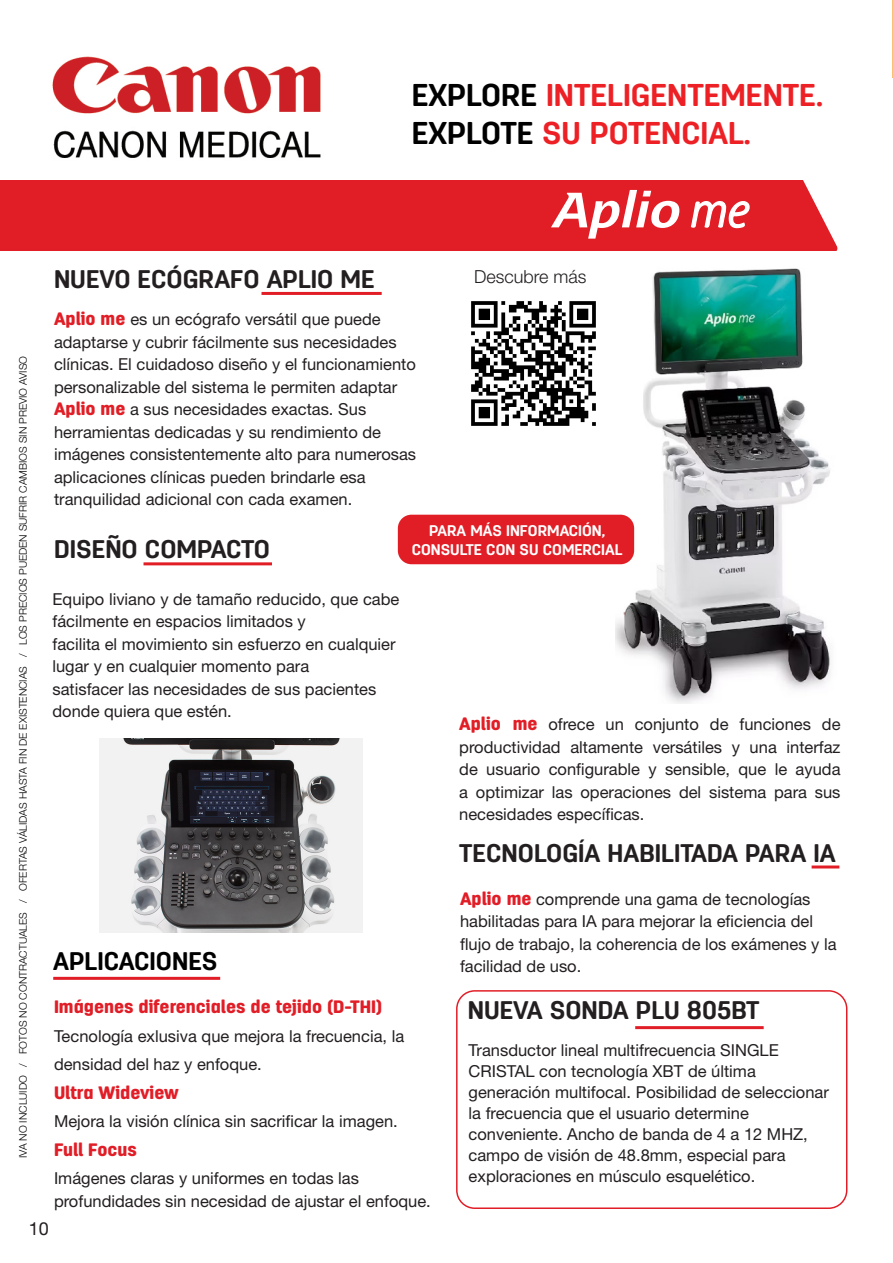
<style>
.page{position:relative;width:893px;height:1263px;background:#fff}
.page>*{position:absolute;margin:0;border:0;box-sizing:border-box;transform-origin:0 0}
.t1{font:700 31.5px/37.8px "Antartida Rounded";color:#ed2125}
.t2{font:700 25.5px "Antartida Rounded";color:#231f20}
.t3{font:700 25.5px "Antartida Rounded";color:#000001}
.t4{font:900 18px "Antartida Rounded";color:#e11e27}
.t5{font:300 18px "Helvetica Neue LT Std";color:#231f20}
.t6{font:18px "Helvetica Neue LT Std";color:#231f20}
.t7{font:16.5px/22.5px "Helvetica Neue LT Std";color:#231f20}
.t8{font:16.5px/22.5px "Helvetica Neue LT Pro";color:#231f20;text-align:justify}
.t9{font:700 15.45px/18.5px "Antartida Rounded";color:#fff;text-align:center}
.t10{font:300 10.5px "Helvetica Neue LT Std";color:#000001}
.s1{color:#000001}
.s2{font-family:"Antartida Rounded";font-weight:900;font-size:18px;color:#e11e26}
.s3{font-family:"Antartida Rounded";font-weight:900;font-size:18px;color:#e11e27}
</style>
<div class="page">
<hr style="left:892px;top:0;width:1px;height:78px;background:#fcbf76">
<img style="left:52px;top:56px;width:269px;height:102px">
<img style="left:615px;top:268px;width:216px;height:436px">
<div style="left:0;top:180px;width:838px;height:71px;background:#e11e25"></div>
<svg style="left:551px;top:190px;width:128px;height:49px"></svg>
<hr style="left:261px;top:292px;width:121px;height:3px;background:#e11e26">
<hr style="left:144px;top:562px;width:128px;height:3px;background:#e11e26">
<hr style="left:812px;top:865px;width:27px;height:3px;background:#e11e27">
<hr style="left:635px;top:1026px;width:129px;height:3px;background:#e11e27">
<hr style="left:53px;top:977px;width:167px;height:3px;background:#e11e27">
<div style="left:456px;top:990px;width:391px;height:219px;border:2px solid #e11e27;border-radius:18px"></div>
<img style="left:99px;top:738px;width:264px;height:195px">
<img style="left:471px;top:301px;width:125px;height:125px">
<svg style="left:689px;top:199px;width:62px;height:31px"></svg>
<div style="left:398px;top:515px;width:236px;height:49px;background:#e11e26;border-radius:14px"></div>
<h1 class="t1" style="left:412px;top:76px;width:413px"><span class="s1">EXPLORE</span> INTELIGENTEMENTE.<br><span class="s1">EXPLOTE</span> SU POTENCIAL.</h1>
<p class="t10" style="left:17px;top:1158px;width:804px;rotate:-90deg">IVA NO INCLUIDO / FOTOS NO CONTRACTUALES / OFERTAS VÁLIDAS HASTA FIN DE EXISTENCIAS / LOS PRECIOS PUEDEN SUFRIR CAMBIOS SIN PREVIO AVISO</p>
<h2 class="t2" style="left:54px;top:264px;width:322px">NUEVO ECÓGRAFO APLIO ME</h2>
<p class="t7" style="left:54px;top:308px;width:364px"><span class="s2">Aplio me</span> es un ecógrafo versátil que puede adaptarse y cubrir fácilmente sus necesidades clínicas. El cuidadoso diseño y el funcionamiento personalizable del sistema le permiten adaptar <span class="s2">Aplio me</span> a sus necesidades exactas. Sus herramientas dedicadas y su rendimiento de imágenes consistentemente alto para numerosas aplicaciones clínicas pueden brindarle esa tranquilidad adicional con cada examen.</p>
<p class="t5" style="left:474px;top:265px;width:114px">Descubre más</p>
<h2 class="t2" style="left:54px;top:534px;width:217px">DISEÑO COMPACTO</h2>
<p class="t9" style="left:412px;top:522px;width:212px">PARA MÁS INFORMACIÓN,<br>CONSULTE CON SU COMERCIAL</p>
<p class="t7" style="left:52px;top:587px;width:348px">Equipo liviano y de tamaño reducido, que cabe fácilmente en espacios limitados y<br>facilita el movimiento sin esfuerzo en cualquier lugar y en cualquier momento para<br>satisfacer las necesidades de sus pacientes donde quiera que estén.</p>
<h2 class="t3" style="left:53px;top:947px;width:166px">APLICACIONES</h2>
<p class="t8" style="left:459px;top:713px;width:383px"><span class="s2">Aplio me</span> ofrece un conjunto de funciones de productividad altamente versátiles y una interfaz de usuario configurable y sensible, que le ayuda a optimizar las operaciones del sistema para sus necesidades específicas.</p>
<h2 class="t2" style="left:459px;top:839px;width:378px">TECNOLOGÍA HABILITADA PARA IA</h2>
<p class="t7" style="left:460px;top:887px;width:378px"><span class="s3">Aplio me</span> comprende una gama de tecnologías habilitadas para IA para mejorar la eficiencia del flujo de trabajo, la coherencia de los exámenes y la facilidad de uso.</p>
<p class="t4" style="left:54px;top:996px;width:330px">Imágenes diferenciales de tejido (D-THI)</p>
<p class="t7" style="left:54px;top:1021px;width:352px;line-height:28.5px">Tecnología exlusiva que mejora la frecuencia, la densidad del haz y enfoque.</p>
<p class="t4" style="left:54px;top:1082px;width:126px">Ultra Wideview</p>
<p class="t7" style="left:54px;top:1110px;width:345px">Mejora la visión clínica sin sacrificar la imagen.</p>
<p class="t4" style="left:54px;top:1139px;width:85px">Full Focus</p>
<p class="t7" style="left:54px;top:1167px;width:378px">Imágenes claras y uniformes en todas las profundidades sin necesidad de ajustar el enfoque.</p>
<h2 class="t2" style="left:468px;top:995px;width:293px">NUEVA SONDA PLU 805BT</h2>
<p class="t7" style="left:469px;top:1039px;width:362px;line-height:21px">Transductor lineal multifrecuencia SINGLE CRISTAL con tecnología XBT de última generación multifocal. Posibilidad de seleccionar la frecuencia que el usuario determine conveniente. Ancho de banda de 4 a 12 MHZ, campo de visión de 48.8mm, especial para exploraciones en músculo esquelético.</p>
<p class="t6" style="left:29px;top:1217px;width:22px">10</p>
</div>
